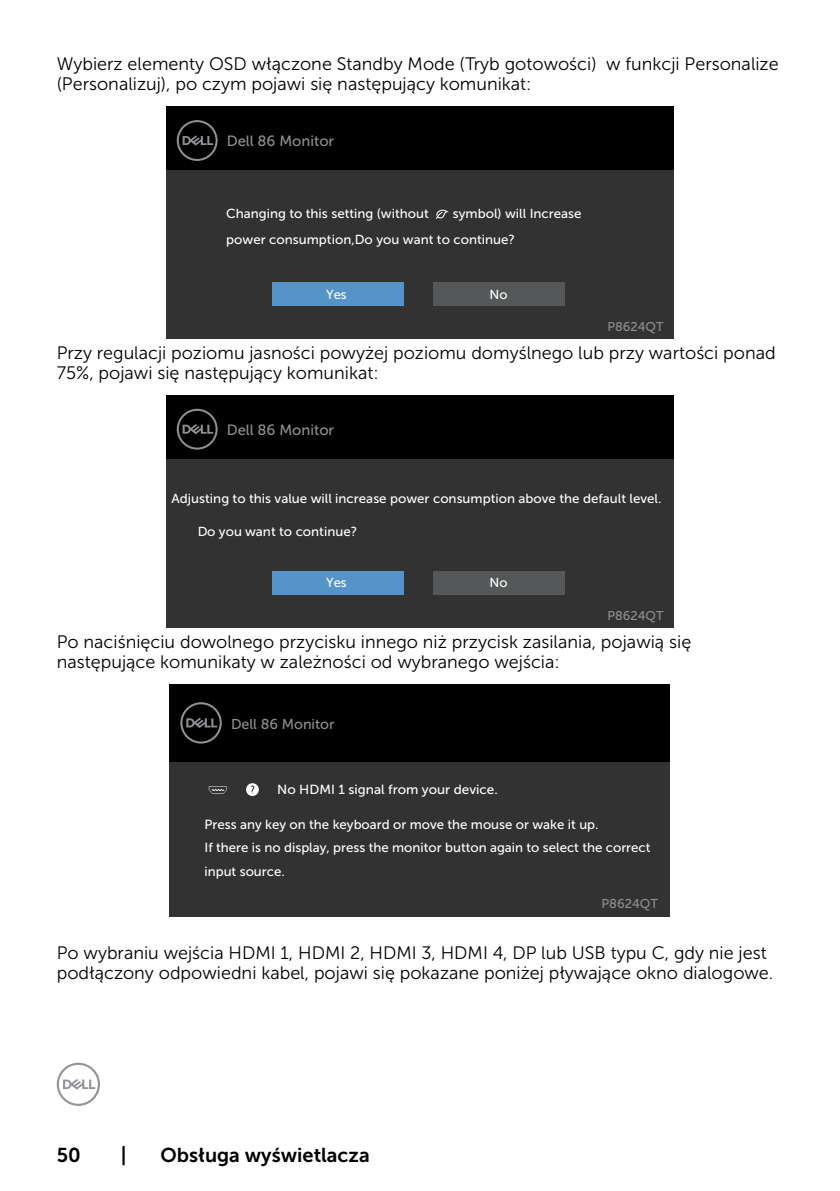
<style>
.page{position:relative;width:840px;height:1191px;background:#fff}
.page>*{position:absolute;margin:0;border:0;box-sizing:border-box;transform-origin:0 0}
.t1{font:20px "Museo Sans For Dell 700";color:#000}
.t2{font:18px/20px "Museo Sans For Dell 300";color:#000}
.t3{font:14.8px "Museo Sans For Dell 500";color:#8f9093}
.t4{font:14.2px "Museo Sans For Dell 500";color:#8f9093}
.t5{font:13.2px/23.2px "Museo Sans For Dell 500";color:#fff}
.t6{font:13px/25.4px "Museo Sans For Dell 500";color:#fff}
.t7{font:12.8px "Museo Sans For Dell 500";color:#8f9093}
.t8{font:12.6px "Museo Sans For Dell 500";color:#8f9093}
</style>
<div class="page">
<svg style="left:57px;top:1062px;width:43px;height:44px"></svg>
<div style="left:166px;top:106px;width:507px;height:233px;background:#000"></div>
<div style="left:166px;top:171px;width:507px;height:168px;background:#333233"></div>
<svg style="left:177px;top:120px;width:40px;height:41px"></svg>
<div style="left:272px;top:282px;width:131px;height:24px;background:#5693c6"></div>
<div style="left:432px;top:282px;width:132px;height:24px;background:#565759"></div>
<svg style="left:436px;top:209px;width:12px;height:10px"></svg>
<div style="left:166px;top:395px;width:507px;height:232px;background:#000"></div>
<div style="left:166px;top:459px;width:507px;height:168px;background:#333233"></div>
<svg style="left:177px;top:409px;width:40px;height:40px"></svg>
<div style="left:272px;top:571px;width:131px;height:24px;background:#5693c6"></div>
<div style="left:432px;top:571px;width:132px;height:24px;background:#565759"></div>
<div style="left:169px;top:683px;width:501px;height:135px;background:#000"></div>
<div style="left:169px;top:762px;width:501px;height:154px;background:#333233"></div>
<svg style="left:180px;top:702px;width:42px;height:41px"></svg>
<svg style="left:246px;top:783px;width:13px;height:13px"></svg>
<svg style="left:249px;top:785px;width:7px;height:11px"></svg>
<svg style="left:209px;top:786px;width:18px;height:8px"></svg>
<p class="t2" style="left:57px;top:54px;width:723px">Wybierz elementy OSD włączone Standby Mode (Tryb gotowości) w funkcji Personalize (Personalizuj), po czym pojawi się następujący komunikat:</p>
<p class="t3" style="left:227px;top:133px;width:109px">Dell 86 Monitor</p>
<p class="t6" style="left:226px;top:201px;width:204px">Changing to this setting (without</p>
<p class="t6" style="left:226px;top:201px;width:356px;text-indent:226px">symbol) will Increase power consumption,Do you want to continue?</p>
<p class="t6" style="left:326px;top:281px;width:22px">Yes</p>
<p class="t6" style="left:489px;top:281px;width:20px">No</p>
<p class="t8" style="left:607px;top:320px;width:58px">P8624QT</p>
<p class="t2" style="left:57px;top:343px;width:720px">Przy regulacji poziomu jasności powyżej poziomu domyślnego lub przy wartości ponad<br>75%, pojawi się następujący komunikat:</p>
<p class="t3" style="left:227px;top:422px;width:109px">Dell 86 Monitor</p>
<p class="t6" style="left:171px;top:486px;width:491px">Adjusting to this value will increase power consumption above the default level.</p>
<p class="t6" style="left:198px;top:518px;width:161px">Do you want to continue?</p>
<p class="t6" style="left:326px;top:570px;width:22px">Yes</p>
<p class="t6" style="left:489px;top:570px;width:20px">No</p>
<p class="t8" style="left:607px;top:608px;width:58px">P8624QT</p>
<p class="t2" style="left:57px;top:631px;width:635px">Po naciśnięciu dowolnego przycisku innego niż przycisk zasilania, pojawią się następujące komunikaty w zależności od wybranego wejścia:</p>
<p class="t4" style="left:231px;top:716px;width:105px">Dell 86 Monitor</p>
<p class="t5" style="left:277px;top:777px;width:222px">No HDMI 1 signal from your device.</p>
<p class="t5" style="left:204px;top:813px;width:447px">Press any key on the keyboard or move the mouse or wake it up.<br>If there is no display, press the monitor button again to select the correct input source.</p>
<p class="t7" style="left:601px;top:896px;width:58px">P8624QT</p>
<p class="t2" style="left:57px;top:942px;width:717px">Po wybraniu wejścia HDMI 1, HDMI 2, HDMI 3, HDMI 4, DP lub USB typu C, gdy nie jest podłączony odpowiedni kabel, pojawi się pokazane poniżej pływające okno dialogowe.</p>
<p class="t1" style="left:57px;top:1143px;width:25px">50</p>
<p class="t1" style="left:121px;top:1143px;width:7px">|</p>
<p class="t1" style="left:160px;top:1143px;width:210px">Obsługa wyświetlacza</p>
</div>
